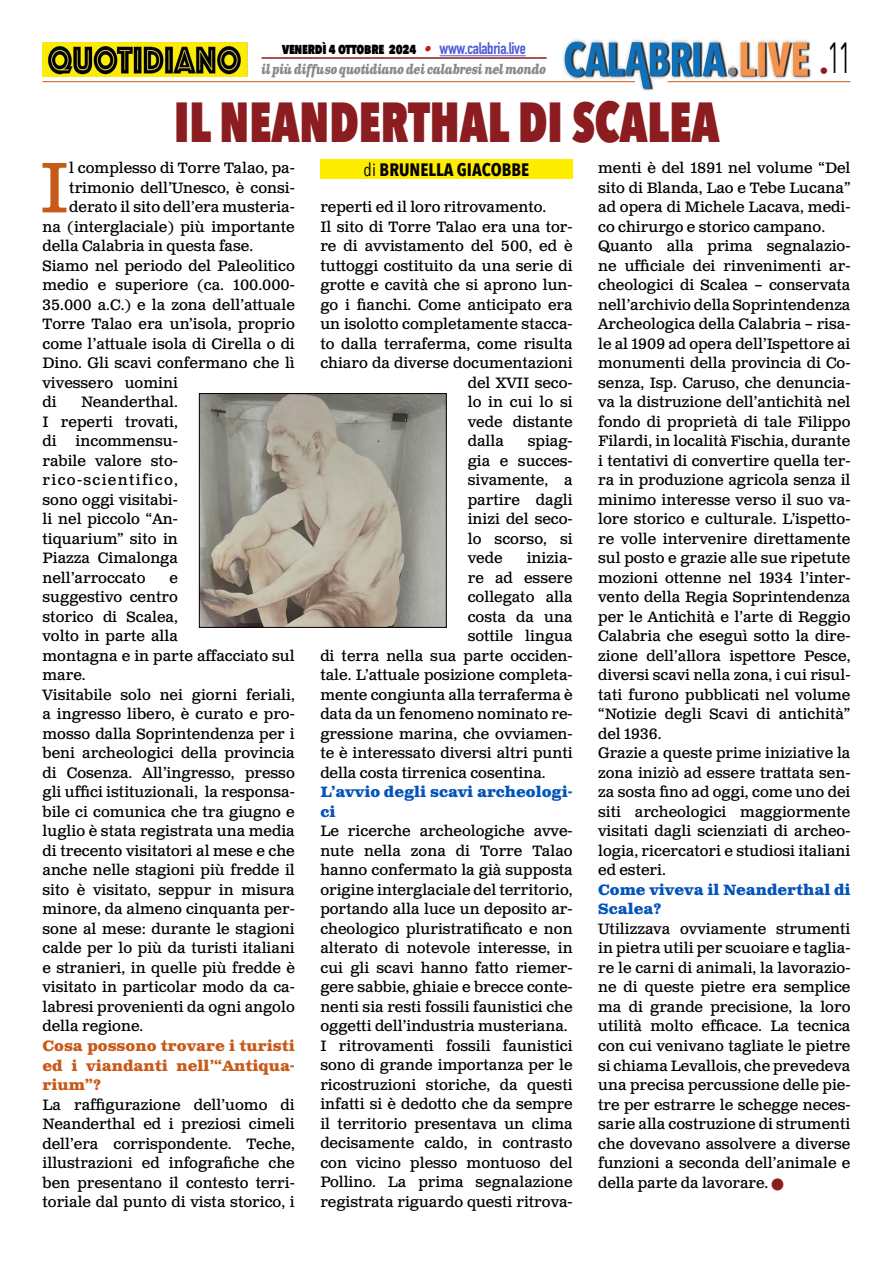
<style>
.page{position:relative;width:893px;height:1263px;background:#fff}
.page>*{position:absolute;margin:0;border:0;box-sizing:border-box;transform-origin:0 0}
.t1{font:71.25px "Clarendon Text Pro";color:#c85a19}
.t2{font:800 56.25px "Avenir Next Condensed";color:#8b1c1f;scale:.84 1}
.t3{font:43.5px "Avenir Next Condensed";color:#000;scale:.55 1}
.t4{font:700 18px "Avenir Next Condensed";color:#000}
.t5{font:15px/19.5px "Clarendon Text Pro";color:#000;text-align:justify}
.t6{font:700 15px/19.5px "Clarendon Text Pro";color:#0253ba}
.t7{font:700 15px/19.5px "Clarendon Text Pro";color:#c85a19;text-align:justify}
.t8{font:800 15px "Avenir Next Condensed";letter-spacing:-.02em;color:#000;scale:.9 1}
.t9{font:italic 700 13.5px "Clarendon Text Pro";letter-spacing:-.04em;color:#878787;scale:.79 1}
.s1{font-family:"Clarendon Text Pro";font-weight:700;font-style:italic;color:#ca181a}
.s2{font-family:"DIN Condensed";font-weight:700;font-size:16.5px;color:#4f5cd6}
.s3{font-weight:400}
.s4{color:#8b1c1f}
</style>
<div class="page">
<img style="left:563px;top:39px;width:248px;height:51px">
<hr style="left:43px;top:81px;width:592px;height:1px;background:#c85a19">
<hr style="left:668px;top:81px;width:182px;height:1px;background:#c85a19">
<hr style="left:439px;top:55px;width:87px;height:1px;background:#4f5cd6">
<hr style="left:261px;top:57px;width:286px;height:2px;background:#8b1c1f">
<img style="left:43px;top:42px;width:204px;height:35px">
<div style="left:320px;top:160px;width:253px;height:19px;background:#ffed00"></div>
<img style="left:201px;top:395px;width:243px;height:231px">
<div style="left:199px;top:393px;width:247px;height:235px;border:1px solid #000"></div>
<p class="t8" style="left:282px;top:39px;width:272px">venerdì 4 ottobre 2024 <span class="s1">•</span> <span class="s2">www.calabria.live</span></p>
<p class="t9" style="left:261px;top:61px;width:362px">il più diffuso quotidiano dei calabresi nel mondo</p>
<h2 class="t2" style="left:174px;top:87px;width:651px">IL NEANDERTHAL DI SCALEA</h2>
<h3 class="t3" style="left:820px;top:20px;width:58px"><sub>•</sub>11</h3>
<h1 class="t1" style="left:40px;top:145px;width:31px">I</h1>
<p class="t5" style="left:69px;top:159px;width:227px">l complesso di Torre Talao, pa-</p>
<p class="t5" style="left:69px;top:179px;width:227px">trimonio dell’Unesco, è consi-</p>
<p class="t5" style="left:69px;top:198px;width:227px">derato il sito dell’era musteria-</p>
<p class="t5" style="left:43px;top:218px;width:254px">na (interglaciale) più importante</p>
<p class="t5" style="left:43px;top:237px;width:212px">della Calabria in questa fase.</p>
<p class="t5" style="left:43px;top:257px;width:254px">Siamo nel periodo del Paleolitico</p>
<p class="t5" style="left:43px;top:276px;width:254px">medio e superiore (ca. 100.000-</p>
<p class="t5" style="left:43px;top:296px;width:254px">35.000 a.C.) e la zona dell’attuale</p>
<p class="t5" style="left:43px;top:315px;width:254px">Torre Talao era un’isola, proprio</p>
<p class="t5" style="left:43px;top:335px;width:254px">come l’attuale isola di Cirella o di</p>
<p class="t5" style="left:43px;top:354px;width:254px">Dino. Gli scavi confermano che lì</p>
<p class="t5" style="left:43px;top:374px;width:137px">vivessero uomini</p>
<p class="t5" style="left:43px;top:393px;width:16px">di</p>
<p class="t5" style="left:43px;top:393px;width:137px;text-indent:39px">Neanderthal.<br>I reperti trovati, di</p>
<p class="t5" style="left:43px;top:432px;width:137px;text-indent:33px">incommensu&shy;rabile valore sto&shy;rico-scientifico, sono oggi visitabi&shy;li nel piccolo “An&shy;tiquarium” sito in Piazza Cimalonga nell’arroccato</p>
<p class="t5" style="left:43px;top:569px;width:254px;text-align:left;text-indent:127px">e<br>suggestivo centro<br>storico di Scalea,<br>volto in parte alla<br>montagna e in parte affacciato sul mare.<br>Visitabile solo nei giorni feriali, a ingresso libero, è curato e pro&shy;mosso dalla Soprintendenza per i beni archeologici della provincia di Cosenza. All’ingresso, presso gli uffici istituzionali, la responsa&shy;bile ci comunica che tra giugno e luglio è stata registrata una media di trecento visitatori al mese e che anche nelle stagioni più fredde il sito è visitato, seppur in misura minore, da almeno cinquanta per&shy;sone al mese: durante le stagioni calde per lo più da turisti italiani e stranieri, in quelle più fredde è visitato in particolar modo da ca&shy;labresi provenienti da ogni angolo della regione.</p>
<p class="t7" style="left:43px;top:1037px;width:254px">Cosa possono trovare i turisti ed i viandanti nell’“Antiqua&shy;rium”?</p>
<p class="t5" style="left:43px;top:1095px;width:254px">La raffigurazione dell’uomo di Neanderthal ed i preziosi cimeli dell’era corrispondente. Teche, illustrazioni ed infografiche che ben presentano il contesto terri&shy;toriale dal punto di vista storico, i</p>
<p class="t4" style="left:364px;top:159px;width:167px"><span class="s3">di</span> BRUNELLA GIACOBBE</p>
<p class="t5" style="left:320px;top:198px;width:227px">reperti ed il loro ritrovamento.</p>
<p class="t5" style="left:320px;top:217px;width:254px">Il sito di Torre Talao era una tor-</p>
<p class="t5" style="left:320px;top:237px;width:254px">re di avvistamento del 500, ed è</p>
<p class="t5" style="left:320px;top:256px;width:254px">tuttoggi costituito da una serie di</p>
<p class="t5" style="left:320px;top:276px;width:254px">grotte e cavità che si aprono lun-</p>
<p class="t5" style="left:320px;top:295px;width:254px">go i fianchi. Come anticipato era</p>
<p class="t5" style="left:320px;top:315px;width:254px">un isolotto completamente stacca-</p>
<p class="t5" style="left:320px;top:334px;width:254px">to dalla terraferma, come risulta</p>
<p class="t5" style="left:320px;top:354px;width:254px">chiaro da diverse documentazioni</p>
<p class="t5" style="left:468px;top:373px;width:106px">del XVII seco-</p>
<p class="t5" style="left:468px;top:393px;width:106px">lo in cui lo si</p>
<p class="t5" style="left:468px;top:412px;width:106px">vede distante</p>
<p class="t5" style="left:468px;top:432px;width:38px">dalla</p>
<p class="t5" style="left:468px;top:432px;width:106px;text-indent:60px">spiag&shy;gia e succes&shy;sivamente, a partire dagli inizi del seco&shy;lo scorso, si vede</p>
<p class="t5" style="left:527px;top:549px;width:47px">inizia-</p>
<p class="t5" style="left:468px;top:568px;width:106px">re ad essere</p>
<p class="t5" style="left:468px;top:588px;width:106px">collegato alla</p>
<p class="t5" style="left:468px;top:607px;width:106px">costa da una</p>
<p class="t5" style="left:468px;top:627px;width:106px">sottile lingua</p>
<p class="t5" style="left:320px;top:646px;width:254px">di terra nella sua parte occiden-</p>
<p class="t5" style="left:320px;top:666px;width:254px">tale. L’attuale posizione completa-</p>
<p class="t5" style="left:320px;top:685px;width:254px">mente congiunta alla terraferma è</p>
<p class="t5" style="left:320px;top:705px;width:254px">data da un fenomeno nominato re-</p>
<p class="t5" style="left:320px;top:724px;width:254px">gressione marina, che ovviamen-</p>
<p class="t5" style="left:320px;top:744px;width:254px">te è interessato diversi altri punti</p>
<p class="t5" style="left:320px;top:763px;width:227px">della costa tirrenica cosentina.</p>
<p class="t6" style="left:320px;top:783px;width:254px">L’avvio degli scavi archeologi&shy;ci</p>
<p class="t5" style="left:320px;top:822px;width:254px;text-align:left">Le ricerche archeologiche avve&shy;nute nella zona di Torre Talao hanno confermato la già supposta origine interglaciale del territorio, portando alla luce un deposito ar&shy;cheologico pluristratificato e non alterato di notevole interesse, in cui gli scavi hanno fatto riemer&shy;gere sabbie, ghiaie e brecce conte&shy;nenti sia resti fossili faunistici che oggetti dell’industria musteriana.<br>I ritrovamenti fossili faunistici sono di grande importanza per le ricostruzioni storiche, da questi infatti si è dedotto che da sempre il territorio presentava un clima decisamente caldo, in contrasto con vicino plesso montuoso del Pollino. La prima segnalazione registrata riguardo questi ritrova-</p>
<p class="t5" style="left:598px;top:159px;width:254px;text-align:left">menti è del 1891 nel volume “Del sito di Blanda, Lao e Tebe Lucana” ad opera di Michele Lacava, medi&shy;co chirurgo e storico campano.<br>Quanto alla prima segnalazio&shy;ne ufficiale dei rinvenimenti ar&shy;cheologici di Scalea – conservata nell’archivio della Soprintendenza Archeologica della Calabria – risa&shy;le al 1909 ad opera dell’Ispettore ai monumenti della provincia di Co&shy;senza, Isp. Caruso, che denuncia&shy;va la distruzione dell’antichità nel fondo di proprietà di tale Filippo Filardi, in località Fischia, durante i tentativi di convertire quella ter&shy;ra in produzione agricola senza il minimo interesse verso il suo va&shy;lore storico e culturale. L’ispetto&shy;re volle intervenire direttamente sul posto e grazie alle sue ripetute mozioni ottenne nel 1934 l’inter&shy;vento della Regia Soprintendenza per le Antichità e l’arte di Reggio Calabria che eseguì sotto la dire&shy;zione dell’allora ispettore Pesce, diversi scavi nella zona, i cui risul&shy;tati furono pubblicati nel volume “Notizie degli Scavi di antichità” del 1936.<br>Grazie a queste prime iniziative la zona iniziò ad essere trattata sen&shy;za sosta fino ad oggi, come uno dei siti archeologici maggiormente visitati dagli scienziati di archeo&shy;logia, ricercatori e studiosi italiani ed esteri.</p>
<p class="t6" style="left:598px;top:881px;width:254px">Come viveva il Neanderthal di<br>Scalea?</p>
<p class="t5" style="left:598px;top:920px;width:254px">Utilizzava ovviamente strumenti in pietra utili per scuoiare e taglia&shy;re le carni di animali, la lavorazio&shy;ne di queste pietre era semplice ma di grande precisione, la loro utilità molto efficace. La tecnica con cui venivano tagliate le pietre si chiama Levallois, che prevedeva una precisa percussione delle pie&shy;tre per estrarre le schegge neces&shy;sarie alla costruzione di strumenti che dovevano assolvere a diverse funzioni a seconda dell’animale e della parte da lavorare. <span class="s4">■</span></p>
</div>
